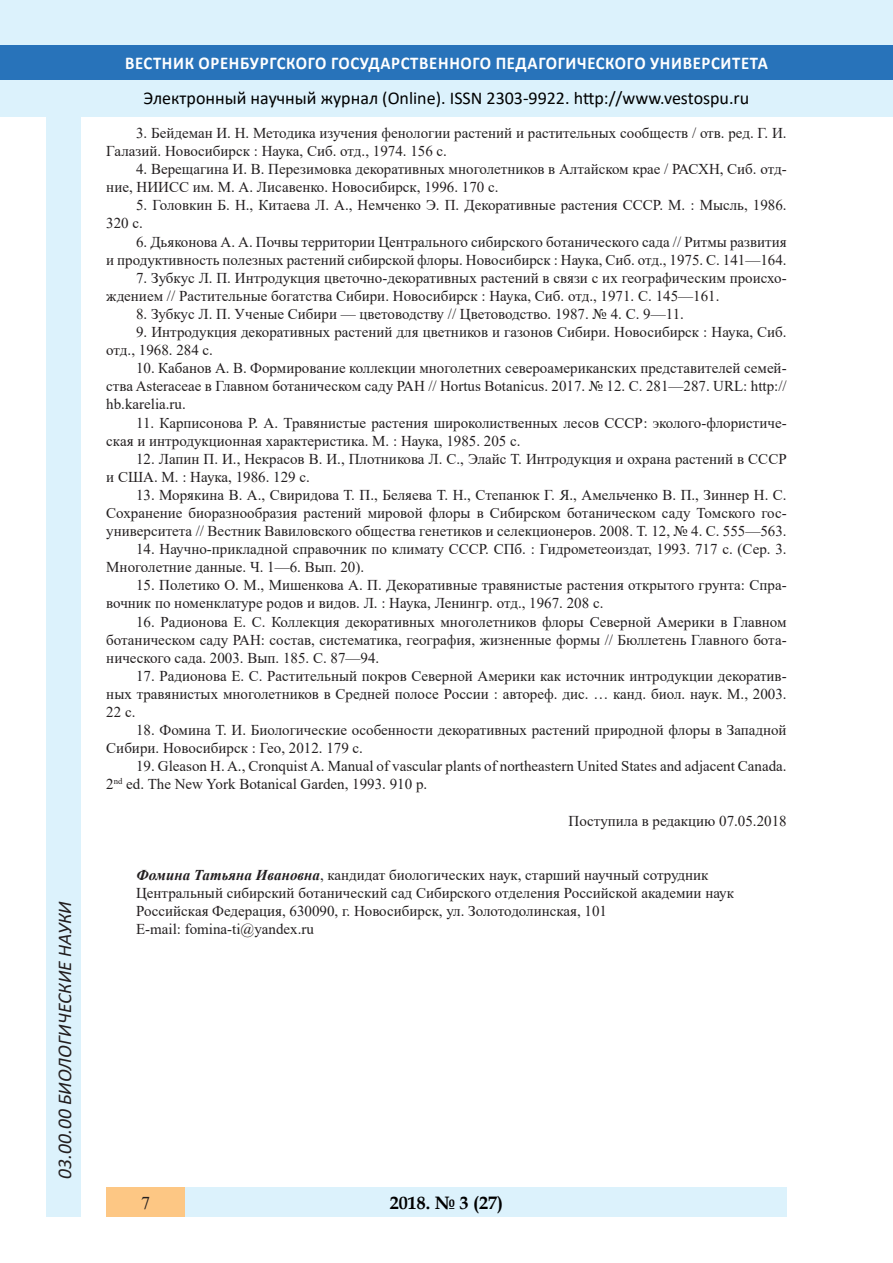
<style>
.page{position:relative;width:893px;height:1263px;background:#fff}
.page>*{position:absolute;margin:0;border:0;box-sizing:border-box;transform-origin:0 0}
.t1{font:italic 19.5px "Calibri";color:#231f20}
.t2{font:18px "Calibri";color:#000}
.t3{font:700 18px "Calibri";letter-spacing:.04em;color:#fff;scale:.93 1}
.t4{font:700 18px "Book Antiqua";color:#000}
.t5{font:18px "Times New Roman";color:#231f20}
.литература{font:15px/18.1px "Times New Roman";color:#231f20}
.s1{font-weight:700;font-style:italic}
</style>
<div class="page">
<div style="left:0;top:0;width:893px;height:116px;background:#dcf2fc"></div>
<div style="left:0;top:45px;width:893px;height:34px;background:#2873ba"></div>
<div style="left:47px;top:116px;width:34px;height:1101px;background:#dcf2fc"></div>
<div style="left:106px;top:1188px;width:681px;height:29px;background:#dcf2fc"></div>
<div style="left:106px;top:1188px;width:79px;height:29px;background:#fdc784"></div>
<h1 class="t1" style="left:51px;top:1179px;width:279px;rotate:-90deg">03.00.00 БИОЛОГИЧЕСКИЕ НАУКИ</h1>
<p class="t3" style="left:125px;top:50px;width:693px">ВЕСТНИК ОРЕНБУРГСКОГО ГОСУДАРСТВЕННОГО ПЕДАГОГИЧЕСКОГО УНИВЕРСИТЕТА</p>
<p class="t2" style="left:144px;top:85px;width:607px">Электронный научный журнал (Online). ISSN 2303-9922. http://www.vestospu.ru</p>
<p class="литература" style="left:106px;top:123px;width:682px;text-indent:30px">3. Бейдеман И. Н. Методика изучения фенологии растений и растительных сообществ / отв. ред. Г. И.<br>Галазий. Новосибирск : Наука, Сиб. отд., 1974. 156 с.</p>
<p class="литература" style="left:106px;top:160px;width:682px;text-indent:30px">4. Верещагина И. В. Перезимовка декоративных многолетников в Алтайском крае / РАСХН, Сиб. отд&shy;ние, НИИСС им. М. А. Лисавенко. Новосибирск, 1996. 170 с.</p>
<p class="литература" style="left:106px;top:196px;width:682px;text-indent:30px">5. Головкин Б. Н., Китаева Л. А., Немченко Э. П. Декоративные растения СССР. М. : Мысль, 1986.<br>320 с.</p>
<p class="литература" style="left:106px;top:232px;width:682px;text-align:right">6. Дьяконова А. А. Почвы территории Центрального сибирского ботанического сада // Ритмы развития<br>и продуктивность полезных растений сибирской флоры. Новосибирск : Наука, Сиб. отд., 1975. С. 141—164.</p>
<p class="литература" style="left:106px;top:268px;width:682px;text-indent:30px">7. Зубкус Л. П. Интродукция цветочно-декоративных растений в связи с их географическим происхо&shy;ждением // Растительные богатства Сибири. Новосибирск : Наука, Сиб. отд., 1971. С. 145—161.</p>
<p class="литература" style="left:136px;top:304px;width:549px">8. Зубкус Л. П. Ученые Сибири — цветоводству // Цветоводство. 1987. № 4. С. 9—11.</p>
<p class="литература" style="left:106px;top:322px;width:682px;text-indent:30px">9. Интродукция декоративных растений для цветников и газонов Сибири. Новосибирск : Наука, Сиб. отд., 1968. 284 с.</p>
<p class="литература" style="left:106px;top:359px;width:682px;text-align:justify;text-indent:30px">10. Кабанов А. В. Формирование коллекции многолетних североамериканских представителей семей&shy;ства Asteraceae в Главном ботаническом саду РАН // Hortus Botanicus. 2017. № 12. С. 281—287. URL: http:// hb.karelia.ru.</p>
<p class="литература" style="left:106px;top:413px;width:682px;text-indent:30px">11. Карписонова Р. А. Травянистые растения широколиственных лесов СССР: эколого-флористиче&shy;ская и интродукционная характеристика. М. : Наука, 1985. 205 с.</p>
<p class="литература" style="left:106px;top:449px;width:682px;text-indent:30px">12. Лапин П. И., Некрасов В. И., Плотникова Л. С., Элайс Т. Интродукция и охрана растений в СССР и США. М. : Наука, 1986. 129 с.</p>
<p class="литература" style="left:106px;top:485px;width:682px;text-align:justify;text-indent:30px">13. Морякина В. А., Свиридова Т. П., Беляева Т. Н., Степанюк Г. Я., Амельченко В. П., Зиннер Н. С.<br>Сохранение биоразнообразия растений мировой флоры в Сибирском ботаническом саду Томского гос&shy;университета // Вестник Вавиловского общества генетиков и селекционеров. 2008. Т. 12, № 4. С. 555—563.</p>
<p class="литература" style="left:106px;top:540px;width:682px;text-indent:30px">14. Научно-прикладной справочник по климату СССР. СПб. : Гидрометеоиздат, 1993. 717 с. (Сер. 3.<br>Многолетние данные. Ч. 1—6. Вып. 20).</p>
<p class="литература" style="left:106px;top:576px;width:682px;text-indent:30px">15. Полетико О. М., Мишенкова А. П. Декоративные травянистые растения открытого грунта: Спра&shy;вочник по номенклатуре родов и видов. Л. : Наука, Ленингр. отд., 1967. 208 с.</p>
<p class="литература" style="left:106px;top:612px;width:682px;text-align:justify;text-indent:30px">16. Радионова Е. С. Коллекция декоративных многолетников флоры Северной Америки в Главном ботаническом саду РАН: состав, систематика, география, жизненные формы // Бюллетень Главного бота&shy;нического сада. 2003. Вып. 185. С. 87—94.</p>
<p class="литература" style="left:106px;top:666px;width:682px;text-align:justify;text-indent:30px">17. Радионова Е. С. Растительный покров Северной Америки как источник интродукции декоратив&shy;ных травянистых многолетников в Средней полосе России : автореф. дис. … канд. биол. наук. М., 2003.<br>22 с.</p>
<p class="литература" style="left:106px;top:720px;width:682px;text-indent:30px">18. Фомина Т. И. Биологические особенности декоративных растений природной флоры в Западной<br>Сибири. Новосибирск : Гео, 2012. 179 с.</p>
<p class="литература" style="left:106px;top:757px;width:682px;text-indent:30px">19. Gleason H. A., Cronquist A. Manual of vascular plants of northeastern United States and adjacent Canada.<br>2<sup>nd</sup> ed. The New York Botanical Garden, 1993. 910 p.</p>
<p class="литература" style="left:569px;top:811px;width:220px">Поступила в редакцию 07.05.2018</p>
<p class="литература" style="left:136px;top:865px;width:574px"><span class="s1">Фомина Татьяна Ивановна</span>, кандидат биологических наук, старший научный сотрудник</p>
<p class="литература" style="left:136px;top:883px;width:599px">Центральный сибирский ботанический сад Сибирского отделения Российской академии наук</p>
<p class="литература" style="left:136px;top:901px;width:472px">Российская Федерация, 630090, г. Новосибирск, ул. Золотодолинская, 101</p>
<p class="литература" style="left:136px;top:920px;width:179px">E-mail: fomina-ti@yandex.ru</p>
<p class="t5" style="left:141px;top:1190px;width:10px">7</p>
<p class="t4" style="left:390px;top:1190px;width:115px">2018. № 3 (27)</p>
</div>
